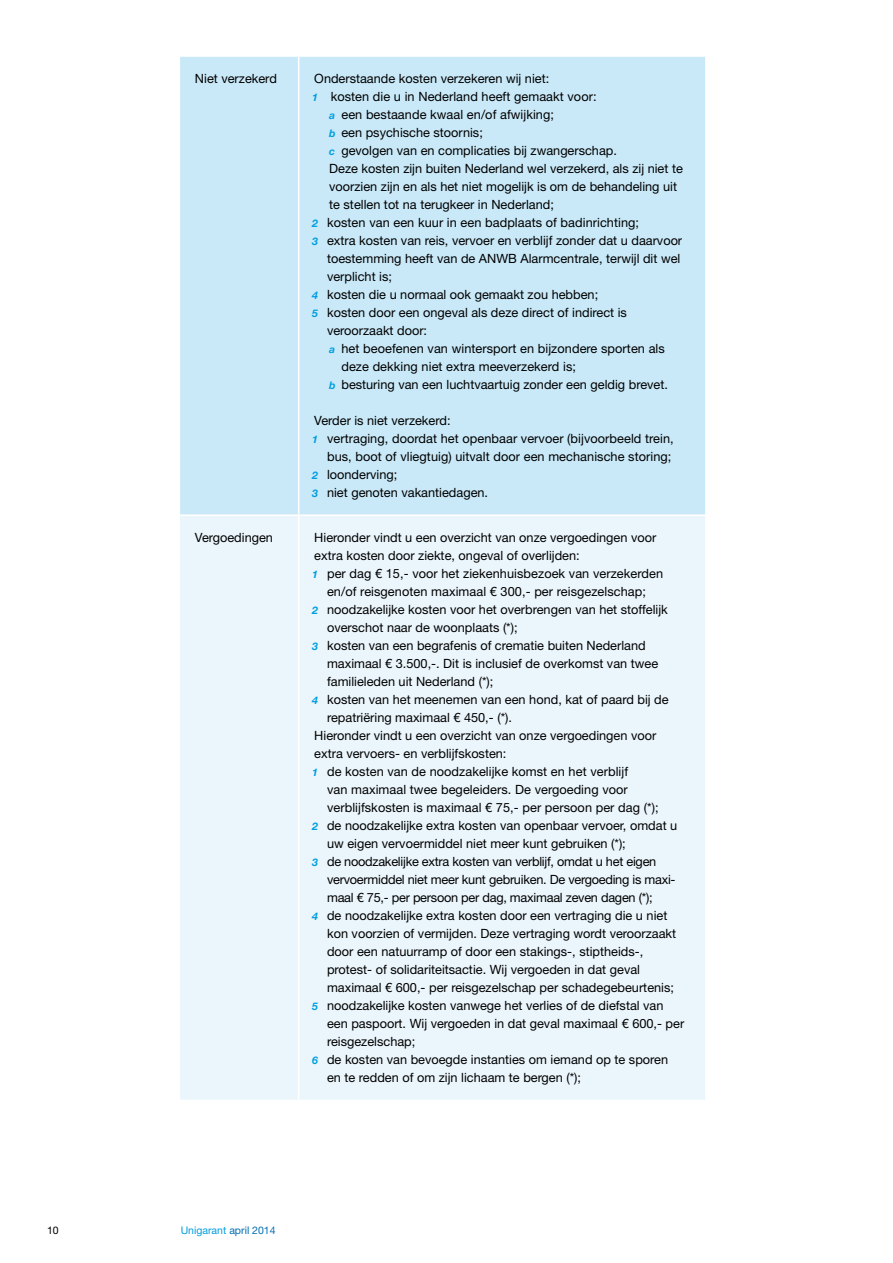
<style>
.page{position:relative;width:893px;height:1263px;background:#fff}
.page>*{position:absolute;margin:0;border:0;box-sizing:border-box;transform-origin:0 0}
.t1{font:12.75px "Helvetica Neue LT Std";color:#000}
.t2{font:12.75px "Helvetica Neue LT Std";letter-spacing:-.02em;color:#000}
.t3{font:10.5px "Helvetica Neue";color:#009ee0}
.t4{font:10.5px "Helvetica Neue";color:#000}
.s1{font-family:"Helvetica Neue";font-weight:700;font-style:italic;font-size:10.5px;color:#009ee0}
.s2{color:#006fb4}
</style>
<div class="page">
<div style="left:180px;top:57px;width:525px;height:457px;background:#c9e9f8"></div>
<div style="left:180px;top:516px;width:525px;height:583px;background:#ebf6fc"></div>
<hr style="left:298px;top:57px;width:1px;height:457px;background:#fff">
<hr style="left:298px;top:516px;width:1px;height:583px;background:#fff">
<p class="t1" style="left:195px;top:71px;width:83px">Niet verzekerd</p>
<p class="t1" style="left:314px;top:71px;width:236px">Onderstaande kosten verzekeren wij niet:</p>
<p class="t1" style="left:312px;top:89px;width:286px"><span class="s1">1</span> kosten die u in Nederland heeft gemaakt voor:</p>
<p class="t1" style="left:329px;top:107px;width:226px"><span class="s1">a</span> een bestaande kwaal en/of afwijking;</p>
<p class="t1" style="left:329px;top:125px;width:155px"><span class="s1">b</span> een psychische stoornis;</p>
<p class="t1" style="left:329px;top:143px;width:289px"><span class="s1">c</span> gevolgen van en complicaties bij zwangerschap.</p>
<p class="t1" style="left:329px;top:161px;width:355px">Deze kosten zijn buiten Nederland wel verzekerd, als zij niet te</p>
<p class="t1" style="left:329px;top:179px;width:349px">voorzien zijn en als het niet mogelijk is om de behandeling uit</p>
<p class="t1" style="left:329px;top:197px;width:226px">te stellen tot na terugkeer in Nederland;</p>
<p class="t1" style="left:312px;top:215px;width:328px"><span class="s1">2</span> kosten van een kuur in een badplaats of badinrichting;</p>
<p class="t1" style="left:312px;top:233px;width:372px"><span class="s1">3</span> extra kosten van reis, vervoer en verblijf zonder dat u daarvoor</p>
<p class="t1" style="left:327px;top:251px;width:355px">toestemming heeft van de ANWB Alarmcentrale, terwijl dit wel</p>
<p class="t1" style="left:327px;top:269px;width:66px">verplicht is;</p>
<p class="t1" style="left:312px;top:287px;width:288px"><span class="s1">4</span> kosten die u normaal ook gemaakt zou hebben;</p>
<p class="t1" style="left:312px;top:305px;width:316px"><span class="s1">5</span> kosten door een ongeval als deze direct of indirect is</p>
<p class="t1" style="left:327px;top:323px;width:102px">veroorzaakt door:</p>
<p class="t1" style="left:329px;top:341px;width:337px"><span class="s1">a</span> het beoefenen van wintersport en bijzondere sporten als</p>
<p class="t1" style="left:341px;top:359px;width:236px">deze dekking niet extra meeverzekerd is;</p>
<p class="t1" style="left:329px;top:377px;width:340px"><span class="s1">b</span> besturing van een luchtvaartuig zonder een geldig brevet.</p>
<p class="t1" style="left:314px;top:413px;width:138px">Verder is niet verzekerd:</p>
<p class="t1" style="left:312px;top:431px;width:363px"><span class="s1">1</span> vertraging, doordat het openbaar vervoer (bijvoorbeeld trein,</p>
<p class="t1" style="left:327px;top:449px;width:346px">bus, boot of vliegtuig) uitvalt door een mechanische storing;</p>
<p class="t1" style="left:312px;top:467px;width:87px"><span class="s1">2</span> loonderving;</p>
<p class="t1" style="left:312px;top:485px;width:177px"><span class="s1">3</span> niet genoten vakantiedagen.</p>
<p class="t1" style="left:195px;top:530px;width:80px">Vergoedingen</p>
<p class="t1" style="left:314px;top:530px;width:344px">Hieronder vindt u een overzicht van onze vergoedingen voor</p>
<p class="t1" style="left:314px;top:548px;width:267px">extra kosten door ziekte, ongeval of overlijden:</p>
<p class="t1" style="left:312px;top:566px;width:352px"><span class="s1">1</span> per dag € 15,- voor het ziekenhuisbezoek van verzekerden</p>
<p class="t1" style="left:327px;top:584px;width:320px">en/of reisgenoten maximaal € 300,- per reisgezelschap;</p>
<p class="t1" style="left:312px;top:602px;width:357px"><span class="s1">2</span> noodzakelijke kosten voor het overbrengen van het stoffelijk</p>
<p class="t1" style="left:327px;top:620px;width:192px">overschot naar de woonplaats (*);</p>
<p class="t1" style="left:312px;top:638px;width:335px"><span class="s1">3</span> kosten van een begrafenis of crematie buiten Nederland</p>
<p class="t1" style="left:327px;top:656px;width:333px">maximaal € 3.500,-. Dit is inclusief de overkomst van twee</p>
<p class="t1" style="left:327px;top:674px;width:168px">familieleden uit Nederland (*);</p>
<p class="t1" style="left:312px;top:692px;width:358px"><span class="s1">4</span> kosten van het meenemen van een hond, kat of paard bij de</p>
<p class="t1" style="left:327px;top:710px;width:186px">repatriëring maximaal € 450,- (*).</p>
<p class="t1" style="left:314px;top:728px;width:344px">Hieronder vindt u een overzicht van onze vergoedingen voor</p>
<p class="t1" style="left:314px;top:746px;width:194px">extra vervoers- en verblijfskosten:</p>
<p class="t1" style="left:312px;top:764px;width:317px"><span class="s1">1</span> de kosten van de noodzakelijke komst en het verblijf</p>
<p class="t1" style="left:327px;top:782px;width:302px">van maximaal twee begeleiders. De vergoeding voor</p>
<p class="t1" style="left:327px;top:800px;width:333px">verblijfskosten is maximaal € 75,- per persoon per dag (*);</p>
<p class="t1" style="left:312px;top:818px;width:367px"><span class="s1">2</span> de noodzakelijke extra kosten van openbaar vervoer, omdat u</p>
<p class="t1" style="left:327px;top:836px;width:300px">uw eigen vervoermiddel niet meer kunt gebruiken (*);</p>
<p class="t2" style="left:312px;top:854px;width:346px"><span class="s1">3</span> de noodzakelijke extra kosten van verblijf, omdat u het eigen</p>
<p class="t2" style="left:327px;top:872px;width:350px">vervoermiddel niet meer kunt gebruiken. De vergoeding is maxi-</p>
<p class="t2" style="left:327px;top:890px;width:327px">maal € 75,- per persoon per dag, maximaal zeven dagen (*);</p>
<p class="t1" style="left:312px;top:908px;width:357px"><span class="s1">4</span> de noodzakelijke extra kosten door een vertraging die u niet</p>
<p class="t1" style="left:327px;top:926px;width:351px">kon voorzien of vermijden. Deze vertraging wordt veroorzaakt</p>
<p class="t1" style="left:327px;top:944px;width:318px">door een natuurramp of door een stakings-, stiptheids-,</p>
<p class="t1" style="left:327px;top:962px;width:314px">protest- of solidariteitsactie. Wij vergoeden in dat geval</p>
<p class="t1" style="left:327px;top:980px;width:348px">maximaal € 600,- per reisgezelschap per schadegebeurtenis;</p>
<p class="t1" style="left:312px;top:998px;width:353px"><span class="s1">5</span> noodzakelijke kosten vanwege het verlies of de diefstal van</p>
<p class="t1" style="left:327px;top:1016px;width:359px">een paspoort. Wij vergoeden in dat geval maximaal € 600,- per</p>
<p class="t1" style="left:327px;top:1034px;width:90px">reisgezelschap;</p>
<p class="t1" style="left:312px;top:1052px;width:357px"><span class="s1">6</span> de kosten van bevoegde instanties om iemand op te sporen</p>
<p class="t1" style="left:327px;top:1070px;width:255px">en te redden of om zijn lichaam te bergen (*);</p>
<p class="t4" style="left:47px;top:1224px;width:13px">10</p>
<p class="t3" style="left:181px;top:1224px;width:96px">Unigarant <span class="s2">april 2014</span></p>
</div>
